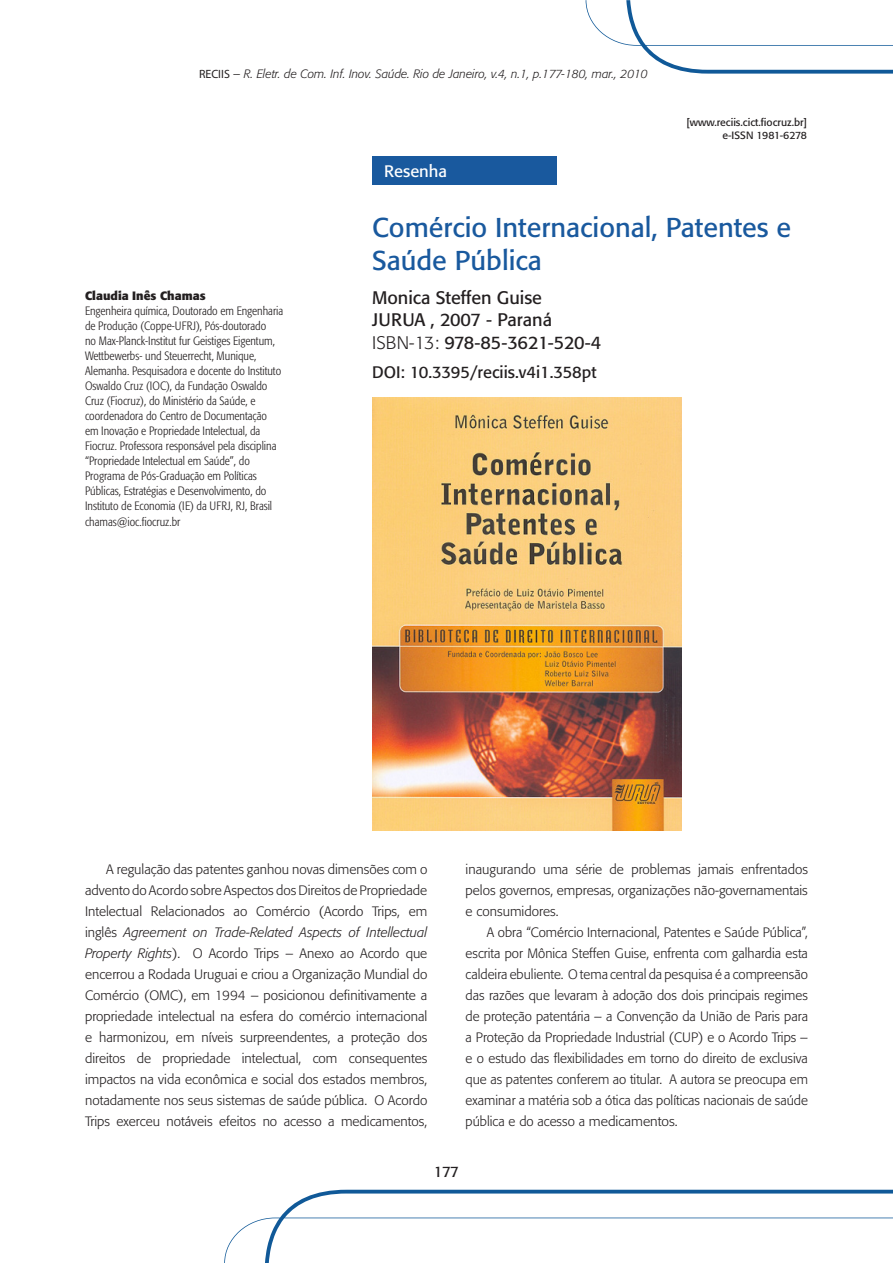
<style>
.page{position:relative;width:893px;height:1263px;background:#fff}
.page>*{position:absolute;margin:0;border:0;box-sizing:border-box;transform-origin:0 0}
.t1{font:27px/32.4px "Formata";color:#19599e}
.corpo{font:18px "Formata";color:#231f20}
.corpo-2{font:18px "Formata";letter-spacing:-.02em;color:#231f20}
.t2{font:16.5px "Formata";color:#231f20}
.t3{font:16.5px "Formata";color:#fff}
.t4{font:15px "Formata";color:#231f20}
.corpo-3{font:300 13.5px/21px "Formata";color:#231f20;text-align:justify}
.t5{font:300 condensed 12px/15px "Formata";color:#231f20}
.t6{font:italic 300 12px "Formata";color:#231f20}
.t7{font:700 12px "Formata";color:#231f20}
.t8{font:10.5px "Formata";color:#231f20}
.s1{font-family:"Myriad Pro";font-weight:400;font-style:normal}
.s2{font-weight:300}
.s3{font-style:italic}
</style>
<div class="page">
<svg style="left:586px;top:0;width:307px;height:74px"></svg>
<svg style="left:224px;top:1190px;width:669px;height:73px"></svg>
<div style="left:372px;top:156px;width:185px;height:29px;background:#19599e"></div>
<img style="left:372px;top:397px;width:309px;height:433px">
<p class="t6" style="left:199px;top:67px;width:450px"><span class="s1">RECIIS</span> – R. Eletr. de Com. Inf. Inov. Saúde. Rio de Janeiro, v.4, n.1, p.177-180, mar., 2010</p>
<p class="t3" style="left:384px;top:161px;width:64px">Resenha</p>
<p class="t8" style="left:686px;top:116px;width:122px">[www.reciis.cict.fiocruz.br]</p>
<p class="t8" style="left:722px;top:129px;width:86px">e-ISSN 1981-6278</p>
<p class="t7" style="left:85px;top:288px;width:122px">Claudia Inês Chamas</p>
<p class="t5" style="left:85px;top:303px;width:200px">Engenheira química, Doutorado em Engenharia de Produção (Coppe-UFRJ), Pós-doutorado<br>no Max-Planck-Institut fur Geistiges Eigentum, Wettbewerbs- und Steuerrecht, Munique, Alemanha. Pesquisadora e docente do Instituto Oswaldo Cruz (IOC), da Fundação Oswaldo Cruz (Fiocruz), do Ministério da Saúde, e coordenadora do Centro de Documentação em Inovação e Propriedade Intelectual, da Fiocruz. Professora responsável pela disciplina “Propriedade Intelectual em Saúde”, do Programa de Pós-Graduação em Políticas Públicas, Estratégias e Desenvolvimento, do Instituto de Economia (IE) da UFRJ, RJ, Brasil</p>
<p class="t5" style="left:85px;top:514px;width:97px">chamas@ioc.fiocruz.br</p>
<p class="t1" style="left:372px;top:212px;width:421px">Comércio Internacional, Patentes e<br>Saúde Pública</p>
<p class="corpo" style="left:372px;top:287px;width:171px">Monica Steffen Guise</p>
<p class="corpo" style="left:372px;top:309px;width:182px">JURUA , 2007 - Paraná</p>
<p class="corpo-2" style="left:372px;top:332px;width:231px"><span class="s2">ISBN-13:</span> 978-85-3621-520-4</p>
<p class="t2" style="left:372px;top:362px;width:226px">DOI: 10.3395/reciis.v4i1.358pt</p>
<p class="corpo-3" style="left:85px;top:859px;width:344px;text-indent:21px">A regulação das patentes ganhou novas dimensões com o advento do Acordo sobre Aspectos dos Direitos de Propriedade Intelectual Relacionados ao Comércio (Acordo Trips, em inglês <span class="s3">Agreement on Trade-Related Aspects of Intellectual Property Rights</span>). O Acordo Trips – Anexo ao Acordo que encerrou a Rodada Uruguai e criou a Organização Mundial do Comércio (OMC), em 1994 – posicionou definitivamente a propriedade intelectual na esfera do comércio internacional e harmonizou, em níveis surpreendentes, a proteção dos direitos de propriedade intelectual, com consequentes impactos na vida econômica e social dos estados membros, notadamente nos seus sistemas de saúde pública. O Acordo Trips exerceu notáveis efeitos no acesso a medicamentos,</p>
<p class="corpo-3" style="left:466px;top:859px;width:344px">inaugurando uma série de problemas jamais enfrentados pelos governos, empresas, organizações não-governamentais e consumidores.</p>
<p class="corpo-3" style="left:466px;top:922px;width:344px;text-indent:21px">A obra “Comércio Internacional, Patentes e Saúde Pública”, escrita por Mônica Steffen Guise, enfrenta com galhardia esta caldeira ebuliente. O tema central da pesquisa é a compreensão das razões que levaram à adoção dos dois principais regimes de proteção patentária – a Convenção da União de Paris para a Proteção da Propriedade Industrial (CUP) e o Acordo Trips – e o estudo das flexibilidades em torno do direito de exclusiva que as patentes conferem ao titular. A autora se preocupa em examinar a matéria sob a ótica das políticas nacionais de saúde pública e do acesso a medicamentos.</p>
<p class="t4" style="left:434px;top:1163px;width:27px">177</p>
</div>
